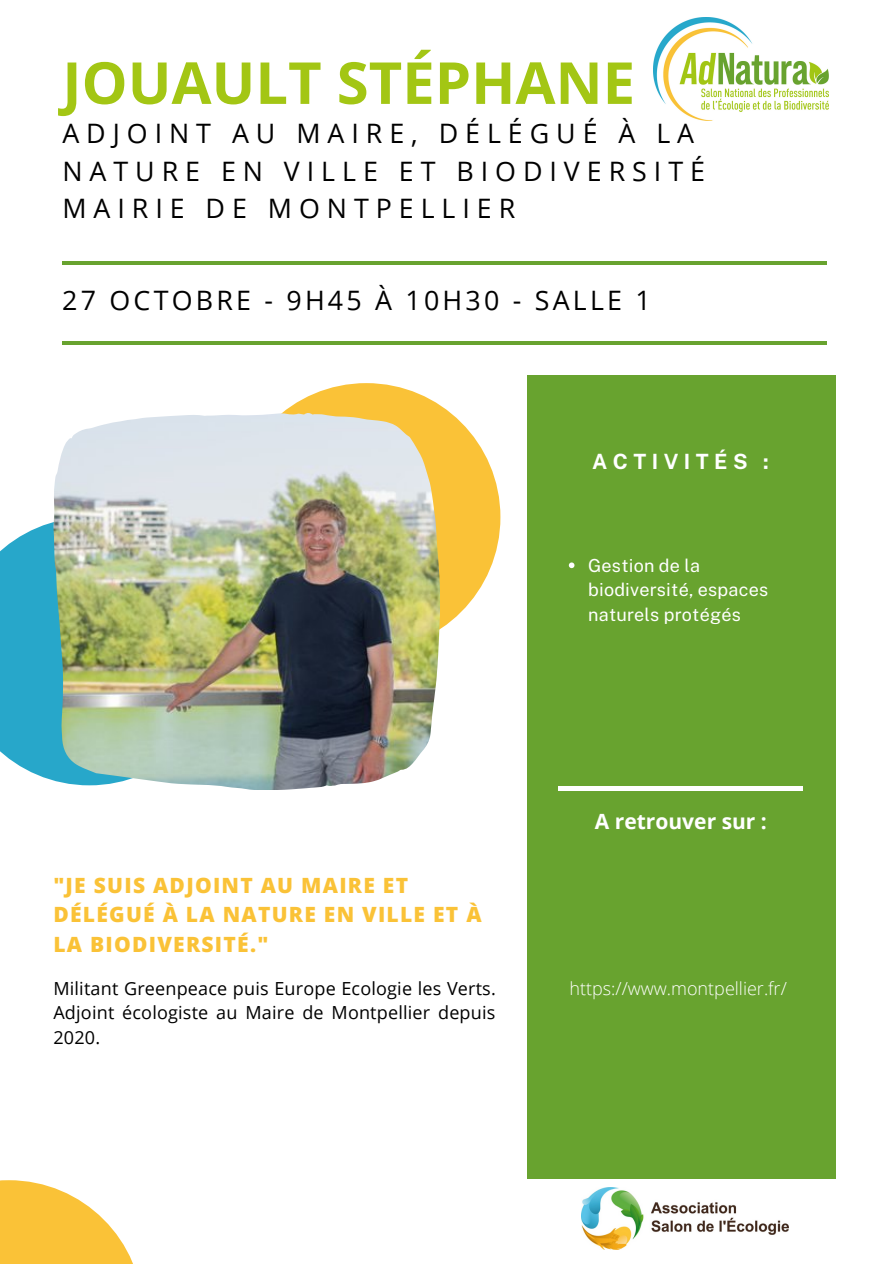
<style>
.page{position:relative;width:894px;height:1264px;background:#fff}
.page>*{position:absolute;margin:0;border:0;box-sizing:border-box;transform-origin:0 0}
.t1{font:700 57.9px "Open Sans";color:#a3c614}
.t2{font:26.7px/37.2px "Open Sans";letter-spacing:.26em;color:#000}
.t3{font:26.7px "Open Sans";letter-spacing:.12em;color:#000}
.t4{font:800 21px/29.2px "Open Sans";letter-spacing:.06em;color:#fac237}
.t5{font:700 21px "Open Sans";color:#fff}
.t6{font:700 21px "Public Sans";letter-spacing:.26em;color:#fff}
.t7{font:18px/24.8px "Open Sans";letter-spacing:.01em;color:#000;text-align:justify}
.t8{font:18px/24.8px "Public Sans";letter-spacing:.01em;color:#fff}
.t9{font:300 18px "Open Sans";color:#fff}
</style>
<div class="page">
<hr style="left:62px;top:261px;width:764px;height:4px;background:#68a32f">
<hr style="left:62px;top:341px;width:764px;height:3px;background:#68a32f">
<svg style="left:0;top:522px;width:53px;height:259px;background:#3bafcf"></svg>
<div style="left:232px;top:383px;width:268px;height:268px;background:#fac237;border-radius:50%"></div>
<div style="left:527px;top:375px;width:307px;height:803px;background:#68a32f"></div>
<hr style="left:558px;top:787px;width:244px;height:3px;background:#fff">
<img style="left:581px;top:1187px;width:207px;height:61px">
<img style="left:653px;top:17px;width:174px;height:104px">
<img style="left:53px;top:413px;width:386px;height:377px">
<svg style="left:0;top:1180px;width:133px;height:83px"></svg>
<svg style="left:568px;top:562px;width:6px;height:6px"></svg>
<h1 class="t1" style="left:62px;top:42px;width:574px">JOUAULT STÉPHANE</h1>
<h2 class="t2" style="left:62px;top:114px;width:644px">ADJOINT AU MAIRE, DÉLÉGUÉ À LA<br>NATURE EN VILLE ET BIODIVERSITÉ<br>MAIRIE DE MONTPELLIER</h2>
<h2 class="t3" style="left:62px;top:282px;width:590px">27 OCTOBRE - 9H45 À 10H30 - SALLE 1</h2>
<p class="t6" style="left:592px;top:449px;width:178px">ACTIVITÉS :</p>
<p class="t8" style="left:588px;top:552px;width:181px">Gestion de la biodiversité, espaces naturels protégés</p>
<p class="t4" style="left:53px;top:870px;width:429px">"JE SUIS ADJOINT AU MAIRE ET<br>DÉLÉGUÉ À LA NATURE EN VILLE ET À<br>LA BIODIVERSITÉ."</p>
<p class="t7" style="left:53px;top:975px;width:444px">Militant Greenpeace puis Europe Ecologie les Verts.<br>Adjoint écologiste au Maire de Montpellier depuis 2020.</p>
<p class="t5" style="left:594px;top:807px;width:173px">A retrouver sur :</p>
<p class="t9" style="left:569px;top:976px;width:219px">https://www.montpellier.fr/</p>
</div>
